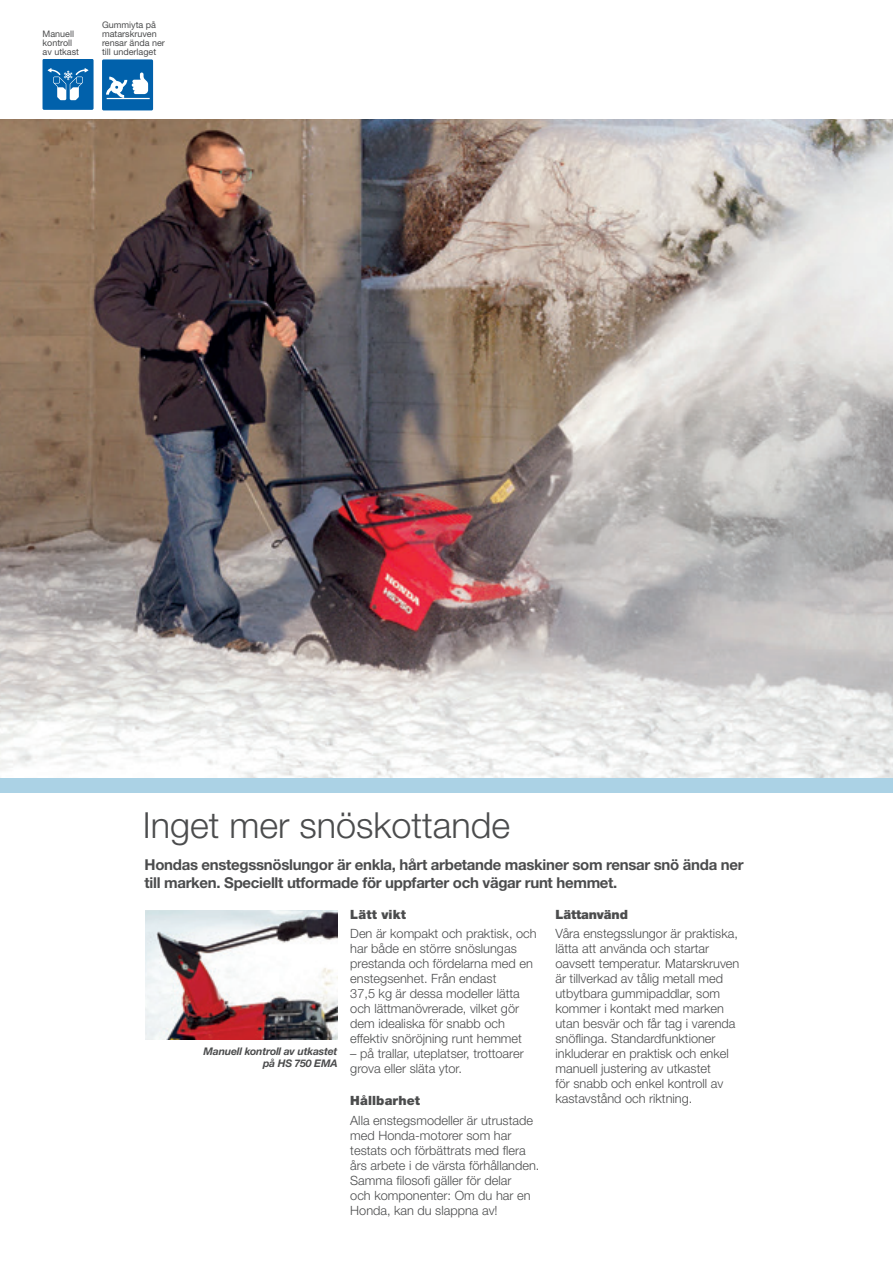
<style>
.page{position:relative;width:893px;height:1263px;background:#fff}
.page>*{position:absolute;margin:0;border:0;box-sizing:border-box;transform-origin:0 0}
.t1{font:300 36px "Helvetica Neue LT Std";color:#4b4c4d}
.t2{font:700 15px/18px "Helvetica Neue LT Std";letter-spacing:-.02em;color:#4b4c4d}
.t3{font:300 12.75px/15px "Helvetica Neue LT Std";color:#4b4c4d}
.t4{font:900 12.75px "Helvetica Neue LT Std";letter-spacing:.01em;color:#4b4c4d}
.t5{font:900 12.75px "Helvetica Neue LT Std";letter-spacing:-.01em;color:#4b4c4d}
.t6{font:italic 700 10.5px/12px "Helvetica Neue LT Pro";letter-spacing:-.02em;color:#4b4c4d;text-align:right}
.t7{font:9px/9px "Helvetica Neue LT Pro";color:#4b4c4d}
</style>
<div class="page">
<img style="left:0;top:119px;width:893px;height:659px">
<div style="left:0;top:778px;width:893px;height:15px;background:#abd2e5"></div>
<img style="left:145px;top:910px;width:193px;height:129px">
<div style="left:43px;top:60px;width:51px;height:50px;background:#0161ab;border-radius:2px"></div>
<svg style="left:48px;top:68px;width:40px;height:32px"></svg>
<div style="left:102px;top:60px;width:51px;height:50px;background:#0161ab;border-radius:2px"></div>
<hr style="left:107px;top:98px;width:43px;height:1px;background:#fff">
<svg style="left:106px;top:73px;width:42px;height:25px"></svg>
<p class="t7" style="left:43px;top:29px;width:38px">Manuell kontroll av utkast</p>
<p class="t7" style="left:102px;top:20px;width:64px">Gummiyta på matarskruven rensar ända ner till underlaget</p>
<h1 class="t1" style="left:143px;top:803px;width:369px">Inget mer snöskottande</h1>
<p class="t2" style="left:145px;top:855px;width:601px">Hondas enstegssnöslungor är enkla, hårt arbetande maskiner som rensar snö ända ner till marken. Speciellt utformade för uppfarter och vägar runt hemmet.</p>
<p class="t4" style="left:350px;top:907px;width:57px">Lätt vikt</p>
<p class="t3" style="left:350px;top:926px;width:188px">Den är kompakt och praktisk, och har både en större snöslungas prestanda och fördelarna med en enstegsenhet. Från endast<br>37,5 kg är dessa modeller lätta och lättmanövrerade, vilket gör dem idealiska för snabb och effektiv snöröjning runt hemmet</p>
<p class="t3" style="left:350px;top:1046px;width:175px">– på trallar, uteplatser, trottoarer grova eller släta ytor.</p>
<p class="t4" style="left:350px;top:1093px;width:71px">Hållbarhet</p>
<p class="t3" style="left:350px;top:1112px;width:191px">Alla enstegsmodeller är utrustade med Honda-motorer som har testats och förbättrats med flera års arbete i de värsta förhållanden.<br>Samma filosofi gäller för delar<br>och komponenter: Om du har en<br>Honda, kan du slappna av!</p>
<p class="t5" style="left:555px;top:907px;width:74px">Lättanvänd</p>
<p class="t3" style="left:555px;top:926px;width:185px">Våra enstegsslungor är praktiska, lätta att använda och startar oavsett temperatur. Matarskruven är tillverkad av tålig metall med utbytbara gummipaddlar, som kommer i kontakt med marken utan besvär och får tag i varenda snöflinga. Standardfunktioner inkluderar en praktisk och enkel manuell justering av utkastet<br>för snabb och enkel kontroll av kastavstånd och riktning.</p>
<p class="t6" style="left:204px;top:1045px;width:135px">Manuell kontroll av utkastet på HS 750 EMA</p>
</div>
